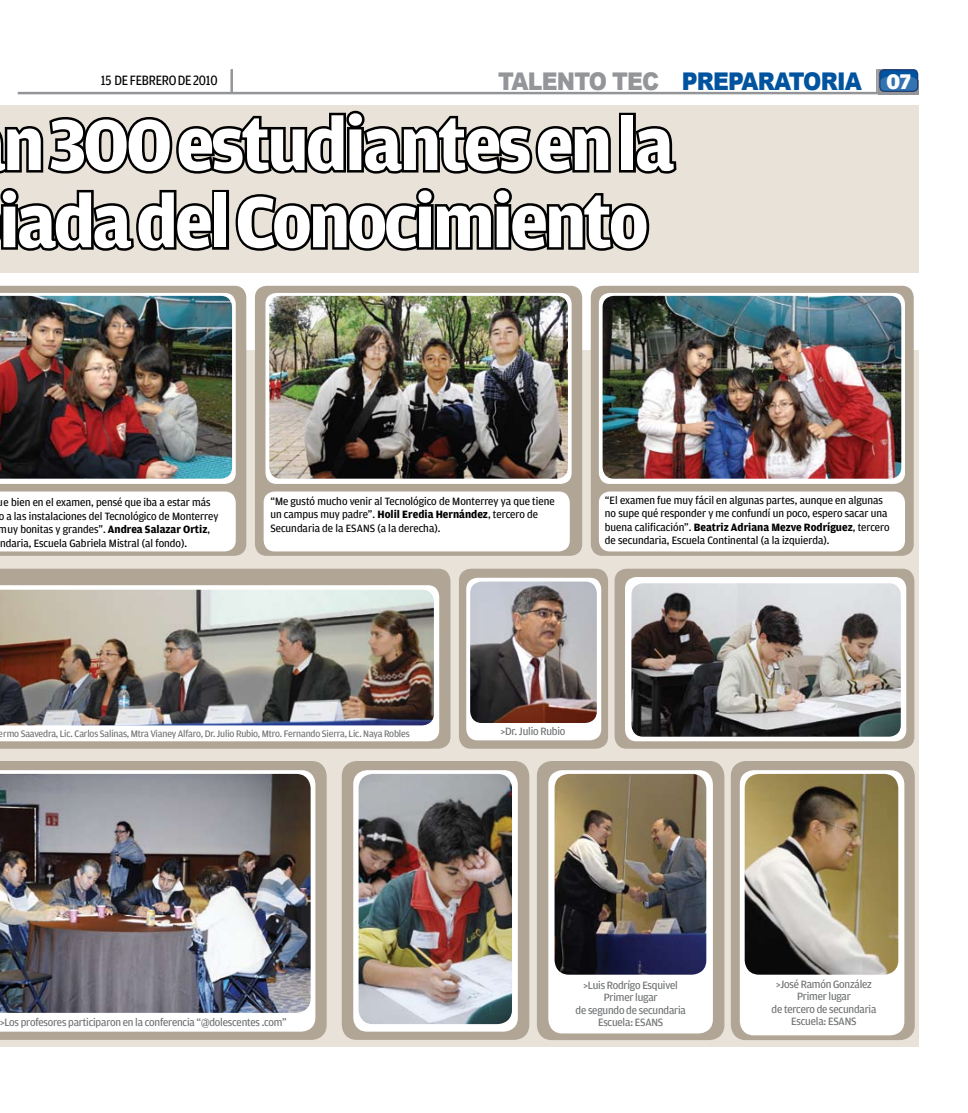
<style>
.page{position:relative;width:968px;height:1113px;background:#fff}
.page>*{position:absolute;margin:0;border:0;box-sizing:border-box;transform-origin:0 0}
.t1{font:700 76.25px/77.1px "Amplitude";letter-spacing:-.04em;color:#fff}
.t2{font:900 24.38px "Arial";letter-spacing:-.035em;color:#00539f;scale:.9 1}
.t3{font:14.38px "Amplitude";letter-spacing:-.015em;color:#000;scale:.9 1}
.t4{font:11.25px/13.5px "Amplitude";color:#000}
.t5{font:11.25px/12.5px "Amplitude";letter-spacing:-.015em;color:#6d6f71;text-align:center}
.t6{font:10px "Amplitude";letter-spacing:-.015em;color:#6d6f71}
.s1{color:#939598}
.s2{font-family:"Amplitude";font-size:22.5px;color:#fff}
.s3{font-weight:700}
</style>
<div class="page">
<div style="left:0;top:106px;width:918px;height:167px;background:#e8e2d9"></div>
<div style="left:0;top:350px;width:918px;height:696px;background:#e8e2d9"></div>
<div style="left:898px;top:80px;width:20px;height:14px;background:#939598"></div>
<hr style="left:18px;top:92px;width:900px;height:2px;background:#939598">
<hr style="left:230px;top:69px;width:3px;height:24px;background:#939598">
<div style="left:879px;top:69px;width:39px;height:23px;border:1px solid #223a74;border-radius:4px"></div>
<svg style="left:876px;top:69px;width:40px;height:23px"></svg>
<svg style="left:0;top:110px;width:611px;height:64px"></svg>
<div style="left:619px;top:113px;width:16px;height:59px;border:5px solid #000"></div>
<svg style="left:632px;top:124px;width:45px;height:50px"></svg>
<svg style="left:0;top:188px;width:216px;height:63px"></svg>
<div style="left:212px;top:190px;width:17px;height:60px;border:5px solid #000"></div>
<svg style="left:235px;top:188px;width:415px;height:63px"></svg>
<svg style="left:0;top:568px;width:450px;height:180px;fill:#b1a595"></svg>
<div style="left:459px;top:568px;width:149px;height:180px;background:#b1a595;border-radius:12px"></div>
<div style="left:614px;top:568px;width:300px;height:180px;background:#b1a595;border-radius:12px"></div>
<div style="left:590px;top:286px;width:323px;height:270px;background:#b1a595;border-radius:12px"></div>
<div style="left:255px;top:286px;width:327px;height:270px;background:#b1a595;border-radius:12px"></div>
<svg style="left:0;top:286px;width:246px;height:270px;fill:#b1a595"></svg>
<svg style="left:0;top:761px;width:326px;height:279px;fill:#b1a595"></svg>
<div style="left:342px;top:761px;width:187px;height:279px;background:#b1a595;border-radius:15px"></div>
<div style="left:730px;top:761px;width:184px;height:279px;background:#b1a595;border-radius:15px"></div>
<div style="left:536px;top:761px;width:188px;height:279px;background:#b1a595;border-radius:15px"></div>
<svg style="left:0;top:585px;width:439px;height:156px;fill:#fff"></svg>
<div style="left:466px;top:578px;width:135px;height:162px;background:#fff;border-radius:11px"></div>
<div style="left:625px;top:577px;width:281px;height:164px;background:#fff;border-radius:11px"></div>
<svg style="left:598px;top:293px;width:306px;height:191px;fill:#fff"></svg>
<div style="left:265px;top:293px;width:306px;height:191px;background:#fff;border-radius:11px"></div>
<svg style="left:0;top:293px;width:236px;height:191px;fill:#fff"></svg>
<div style="left:0;top:491px;width:236px;height:60px;background:#fff"></div>
<div style="left:263px;top:491px;width:306px;height:60px;background:#fff;border-radius:11px"></div>
<div style="left:598px;top:491px;width:306px;height:60px;background:#fff;border-radius:11px"></div>
<svg style="left:0;top:770px;width:315px;height:261px;fill:#fff"></svg>
<div style="left:353px;top:770px;width:164px;height:261px;background:#fff;border-radius:14px"></div>
<div style="left:739px;top:770px;width:165px;height:265px;background:#fff;border-radius:14px"></div>
<div style="left:548px;top:770px;width:164px;height:263px;background:#fff;border-radius:14px"></div>
<img style="left:0;top:590px;width:434px;height:135px">
<img style="left:470px;top:581px;width:126px;height:142px">
<img style="left:631px;top:583px;width:269px;height:153px">
<img style="left:602px;top:296px;width:299px;height:183px">
<img style="left:269px;top:296px;width:299px;height:183px">
<img style="left:0;top:296px;width:232px;height:183px">
<img style="left:0;top:774px;width:310px;height:239px">
<img style="left:358px;top:774px;width:154px;height:250px">
<img style="left:744px;top:774px;width:154px;height:200px">
<img style="left:554px;top:774px;width:152px;height:200px">
<p class="t3" style="left:101px;top:72px;width:131px">15 DE FEBRERO DE 2010</p>
<h2 class="t2" style="left:498px;top:68px;width:460px"><span class="s1">TALENTO TEC</span> PREPARATORIA <span class="s2">07</span></h2>
<h1 class="t1" style="left:-1px;top:107px;width:677px">n 300 estudiantes en la iada del Conocimiento</h1>
<p class="t4" style="left:-2px;top:496px;width:222px">ue bien en el examen, pensé que iba a estar más o a las instalaciones del Tecnológico de Monterrey muy bonitas y grandes”. <span class="s3">Andrea Salazar Ortiz</span>, ndaria, Escuela Gabriela Mistral (al fondo).</p>
<p class="t4" style="left:605px;top:493px;width:286px">“El examen fue muy fácil en algunas partes, aunque en algunas no supe qué responder y me confundí un poco, espero sacar una buena calificación”. <span class="s3">Beatriz Adriana Mezve Rodríguez</span>, tercero de secundaria, Escuela Continental (a la izquierda).</p>
<p class="t4" style="left:270px;top:494px;width:286px">“Me gustó mucho venir al Tecnológico de Monterrey ya que tiene un campus muy padre”. <span class="s3">Holil Eredia Hernández</span>, tercero de<br>Secundaria de la ESANS (a la derecha).</p>
<p class="t6" style="left:-1px;top:728px;width:412px">ermo Saavedra, Lic. Carlos Salinas, Mtra Vianey Alfaro, Dr. Julio Rubio, Mtro. Fernando Sierra, Lic. Naya Robles</p>
<p class="t5" style="left:501px;top:725px;width:66px">&gt;Dr. Julio Rubio</p>
<p class="t5" style="left:0;top:1016px;width:288px">&gt;Los profesores participaron en la conferencia “@dolescentes .com”</p>
<p class="t5" style="left:575px;top:979px;width:112px">&gt;Luis Rodrígo Esquivel<br>Primer lugar<br>de segundo de secundaria<br>Escuela: ESANS</p>
<p class="t5" style="left:771px;top:977px;width:106px">&gt;José Ramón González<br>Primer lugar<br>de tercero de secundaria<br>Escuela: ESANS</p>
</div>
